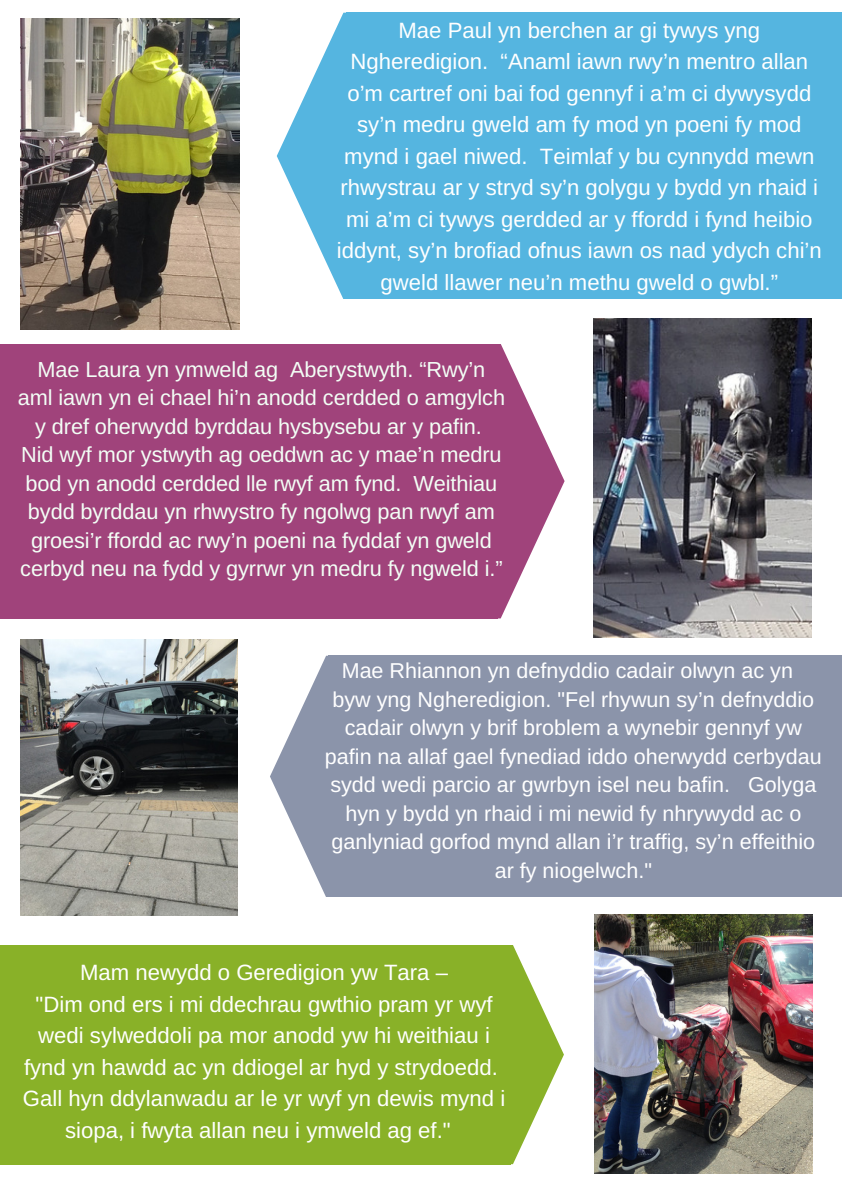
<style>
.page{position:relative;width:842px;height:1190px;background:#fff}
.page>*{position:absolute;margin:0;border:0;box-sizing:border-box;transform-origin:0 0}
.t1{font:22.2px/31.6px "Arimo";color:#fff;text-align:center}
.t2{font:21.8px/28.6px "Arimo";letter-spacing:-.005em;color:#f3fff6;text-align:center}
.t3{font:21.6px/28.6px "Arimo";color:#fff;text-align:center}
</style>
<div class="page">
<div style="left:346px;top:13px;width:496px;height:286px;background:#55b5e0"></div>
<svg style="left:277px;top:13px;width:69px;height:286px"></svg>
<div style="left:0;top:344px;width:498px;height:274px;background:#a0437b"></div>
<svg style="left:498px;top:344px;width:66px;height:274px"></svg>
<div style="left:328px;top:656px;width:514px;height:241px;background:#8b94aa"></div>
<svg style="left:270px;top:656px;width:58px;height:241px"></svg>
<img style="left:20px;top:19px;width:219px;height:310px">
<div style="left:0;top:946px;width:511px;height:218px;background:#89b128"></div>
<svg style="left:511px;top:946px;width:53px;height:218px"></svg>
<img style="left:593px;top:319px;width:218px;height:318px">
<img style="left:594px;top:914px;width:218px;height:260px">
<img style="left:21px;top:639px;width:216px;height:277px">
<p class="t1" style="left:337px;top:14px;width:486px">Mae Paul yn berchen ar gi tywys yng Ngheredigion. “Anaml iawn rwy’n mentro allan o’m cartref oni bai fod gennyf i a’m ci dywysydd sy’n medru gweld am fy mod yn poeni fy mod mynd i gael niwed. Teimlaf y bu cynnydd mewn rhwystrau ar y stryd sy’n golygu y bydd yn rhaid i mi a’m ci tywys gerdded ar y ffordd i fynd heibio iddynt, sy’n brofiad ofnus iawn os nad ydych chi’n gweld llawer neu’n methu gweld o gwbl.”</p>
<p class="t2" style="left:18px;top:355px;width:489px">Mae Laura yn ymweld ag Aberystwyth. “Rwy’n aml iawn yn ei chael hi’n anodd cerdded o amgylch y dref oherwydd byrddau hysbysebu ar y pafin.<br>Nid wyf mor ystwyth ag oeddwn ac y mae’n medru bod yn anodd cerdded lle rwyf am fynd. Weithiau bydd byrddau yn rhwystro fy ngolwg pan rwyf am groesi’r ffordd ac rwy’n poeni na fyddaf yn gweld cerbyd neu na fydd y gyrrwr yn medru fy ngweld i.”</p>
<p class="t3" style="left:325px;top:657px;width:498px">Mae Rhiannon yn defnyddio cadair olwyn ac yn<br>byw yng Ngheredigion. "Fel rhywun sy’n defnyddio cadair olwyn y brif broblem a wynebir gennyf yw pafin na allaf gael fynediad iddo oherwydd cerbydau sydd wedi parcio ar gwrbyn isel neu bafin. Golyga hyn y bydd yn rhaid i mi newid fy nhrywydd ac o ganlyniad gorfod mynd allan i’r traffig, sy’n effeithio ar fy niogelwch."</p>
<p class="t1" style="left:23px;top:957px;width:484px">Mam newydd o Geredigion yw Tara –<br>"Dim ond ers i mi ddechrau gwthio pram yr wyf wedi sylweddoli pa mor anodd yw hi weithiau i fynd yn hawdd ac yn ddiogel ar hyd y strydoedd.<br>Gall hyn ddylanwadu ar le yr wyf yn dewis mynd i siopa, i fwyta allan neu i ymweld ag ef."</p>
</div>
